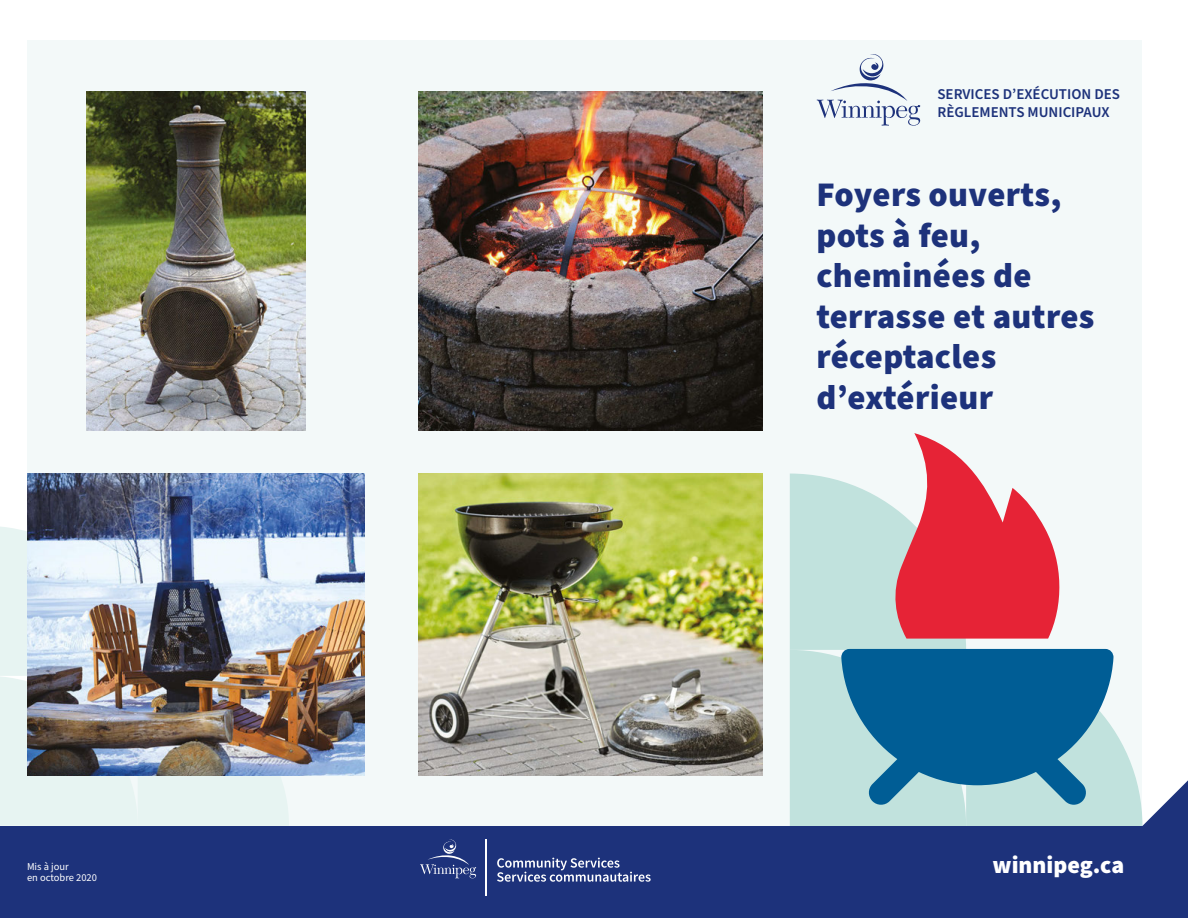
<style>
.page{position:relative;width:1188px;height:918px;background:#fff}
.page>*{position:absolute;margin:0;border:0;box-sizing:border-box;transform-origin:0 0}
.t1{font:900 34.5px/40.5px "Source Sans Pro";letter-spacing:.01em;color:#1d327b}
.t2{font:900 24px "Source Sans Pro";color:#fff}
.t3{font:600 15px/18px "Source Sans Pro";color:#1d327b}
.t4{font:10.5px/10.5px "Source Sans Pro";color:#fff}
</style>
<div class="page">
<div style="left:27px;top:40px;width:1115px;height:870px;background:#f3f9f9"></div>
<div style="left:0;top:527px;width:289px;height:299px;background:#e7f4f2"></div>
<div style="left:0;top:826px;width:1188px;height:92px;background:#1d327b"></div>
<svg style="left:817px;top:54px;width:103px;height:72px"></svg>
<svg style="left:420px;top:840px;width:56px;height:38px"></svg>
<hr style="left:486px;top:840px;width:1px;height:56px;background:#fff">
<svg style="left:497px;top:858px;width:154px;height:24px"></svg>
<svg style="left:790px;top:433px;width:398px;height:393px"></svg>
<img style="left:86px;top:92px;width:219px;height:339px">
<img style="left:418px;top:92px;width:345px;height:338px">
<img style="left:27px;top:474px;width:337px;height:302px">
<img style="left:418px;top:474px;width:345px;height:302px">
<p class="t4" style="left:27px;top:862px;width:72px">Mis à jour<br>en octobre 2020</p>
<p class="t3" style="left:937px;top:86px;width:184px">SERVICES D’EXÉCUTION DES<br>RÈGLEMENTS MUNICIPAUX</p>
<p class="t1" style="left:816px;top:175px;width:280px">Foyers ouverts, pots à feu, cheminées de terrasse et autres réceptacles d’extérieur</p>
<p class="t2" style="left:993px;top:849px;width:133px">winnipeg.ca</p>
</div>
